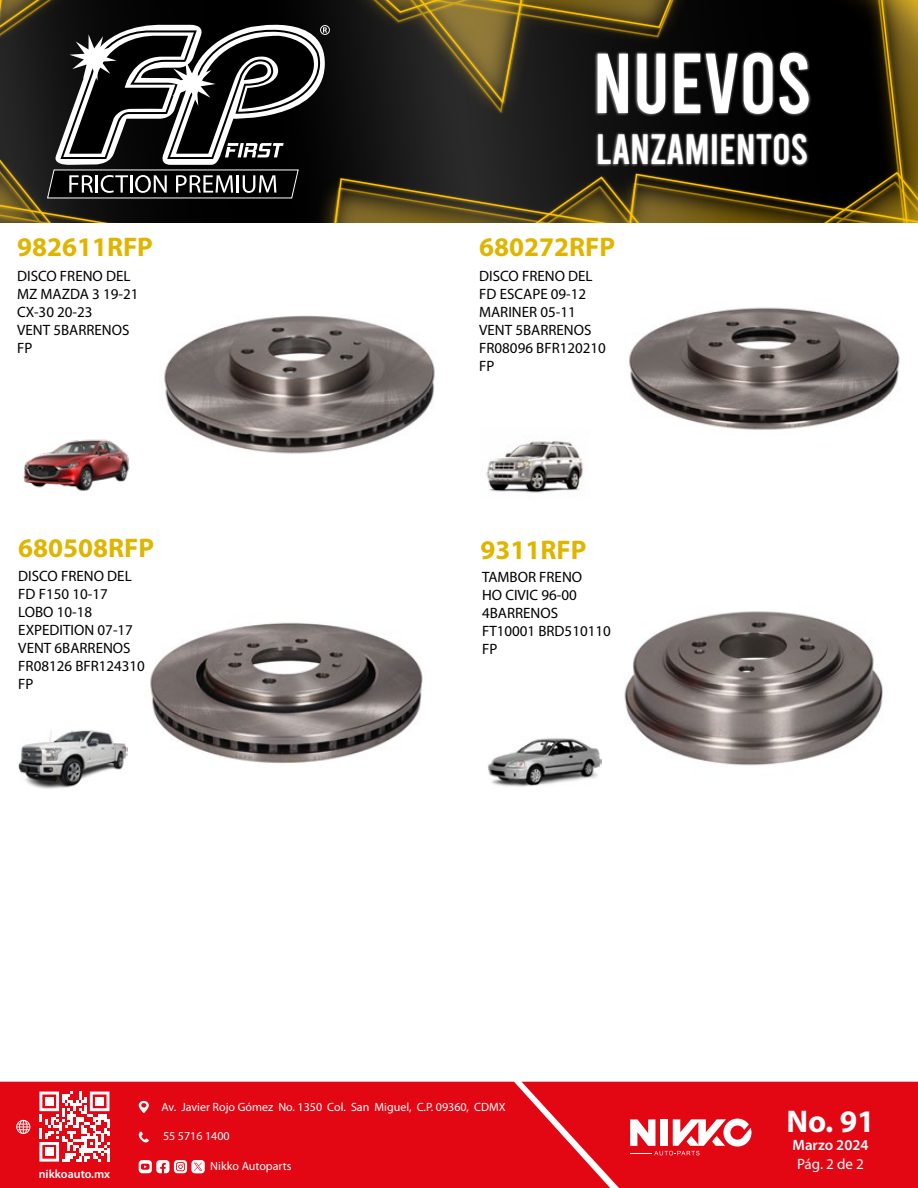
<style>
.page{position:relative;width:918px;height:1188px;background:#fff}
.page>*{position:absolute;margin:0;border:0;box-sizing:border-box;transform-origin:0 0}
.t1{font:84.9px "Bebas";color:#fff}
.t2{font:42.45px "Bebas";color:#fff}
.t3{font:700 31.5px "Myriad Pro";color:#fff}
.t4{font:700 27px "Myriad Pro";color:#e0b500}
.t5{font:15px/18px "Myriad Pro";color:#000}
.t6{font:600 15px "Myriad Pro";color:#fff}
.t7{font:15px "Myriad Pro";color:#fff}
.t8{font:12px "Myriad Pro";color:#fff}
.t9{font:600 12px "Myriad Pro";color:#fff}
</style>
<div class="page">
<img style="left:629px;top:307px;width:271px;height:123px">
<img style="left:150px;top:622px;width:273px;height:142px">
<img style="left:164px;top:315px;width:271px;height:139px">
<svg style="left:0;top:0;width:918px;height:223px;background:#363327"></svg>
<div style="left:0;top:1082px;width:522px;height:106px;background:#e30613"></div>
<svg style="left:39px;top:1092px;width:70px;height:70px"></svg>
<div style="left:45px;top:1097px;width:8px;height:9px;background:#fff"></div>
<div style="left:95px;top:1097px;width:9px;height:9px;background:#fff"></div>
<div style="left:45px;top:1148px;width:8px;height:8px;background:#fff"></div>
<svg style="left:16px;top:1120px;width:14px;height:14px"></svg>
<svg style="left:139px;top:1101px;width:10px;height:12px"></svg>
<svg style="left:139px;top:1131px;width:10px;height:12px"></svg>
<svg style="left:139px;top:1160px;width:66px;height:13px"></svg>
<svg style="left:522px;top:1082px;width:396px;height:106px;background:#e41723"></svg>
<img style="left:486px;top:441px;width:98px;height:52px">
<img style="left:624px;top:611px;width:259px;height:155px">
<img style="left:18px;top:729px;width:109px;height:60px">
<img style="left:23px;top:439px;width:107px;height:52px">
<img style="left:488px;top:738px;width:114px;height:49px">
<h3 class="t4" style="left:17px;top:229px;width:137px">982611RFP</h3>
<p class="t5" style="left:17px;top:267px;width:123px">DISCO FRENO DEL<br>MZ MAZDA 3 19-21<br>CX-30 20-23<br>VENT 5BARRENOS<br>FP</p>
<h3 class="t4" style="left:18px;top:530px;width:137px">680508RFP</h3>
<p class="t5" style="left:18px;top:567px;width:128px">DISCO FRENO DEL<br>FD F150 10-17<br>LOBO 10-18<br>EXPEDITION 07-17<br>VENT 6BARRENOS<br>FR08126 BFR124310<br>FP</p>
<h1 class="t1" style="left:593px;top:41px;width:220px">NUEVOS</h1>
<h2 class="t2" style="left:596px;top:128px;width:214px">LANZAMIENTOS</h2>
<h3 class="t4" style="left:479px;top:229px;width:137px">680272RFP</h3>
<p class="t5" style="left:479px;top:267px;width:128px">DISCO FRENO DEL<br>FD ESCAPE 09-12<br>MARINER 05-11<br>VENT 5BARRENOS<br>FR08096 BFR120210<br>FP</p>
<h3 class="t4" style="left:481px;top:532px;width:107px">9311RFP</h3>
<p class="t5" style="left:482px;top:567px;width:130px">TAMBOR FRENO<br>HO CIVIC 96-00<br>4BARRENOS<br>FT10001 BRD510110<br>FP</p>
<p class="t9" style="left:39px;top:1167px;width:73px">nikkoauto.mx</p>
<p class="t8" style="left:161px;top:1099px;width:346px">Av. Javier Rojo Gómez No. 1350 Col. San Miguel, C.P. 09360, CDMX</p>
<p class="t8" style="left:163px;top:1129px;width:68px">55 5716 1400</p>
<p class="t8" style="left:210px;top:1159px;width:83px">Nikko Autoparts</p>
<h3 class="t3" style="left:786px;top:1101px;width:90px">No. 91</h3>
<p class="t6" style="left:793px;top:1135px;width:77px">Marzo 2024</p>
<p class="t7" style="left:797px;top:1155px;width:68px">Pág. 2 de 2</p>
</div>
